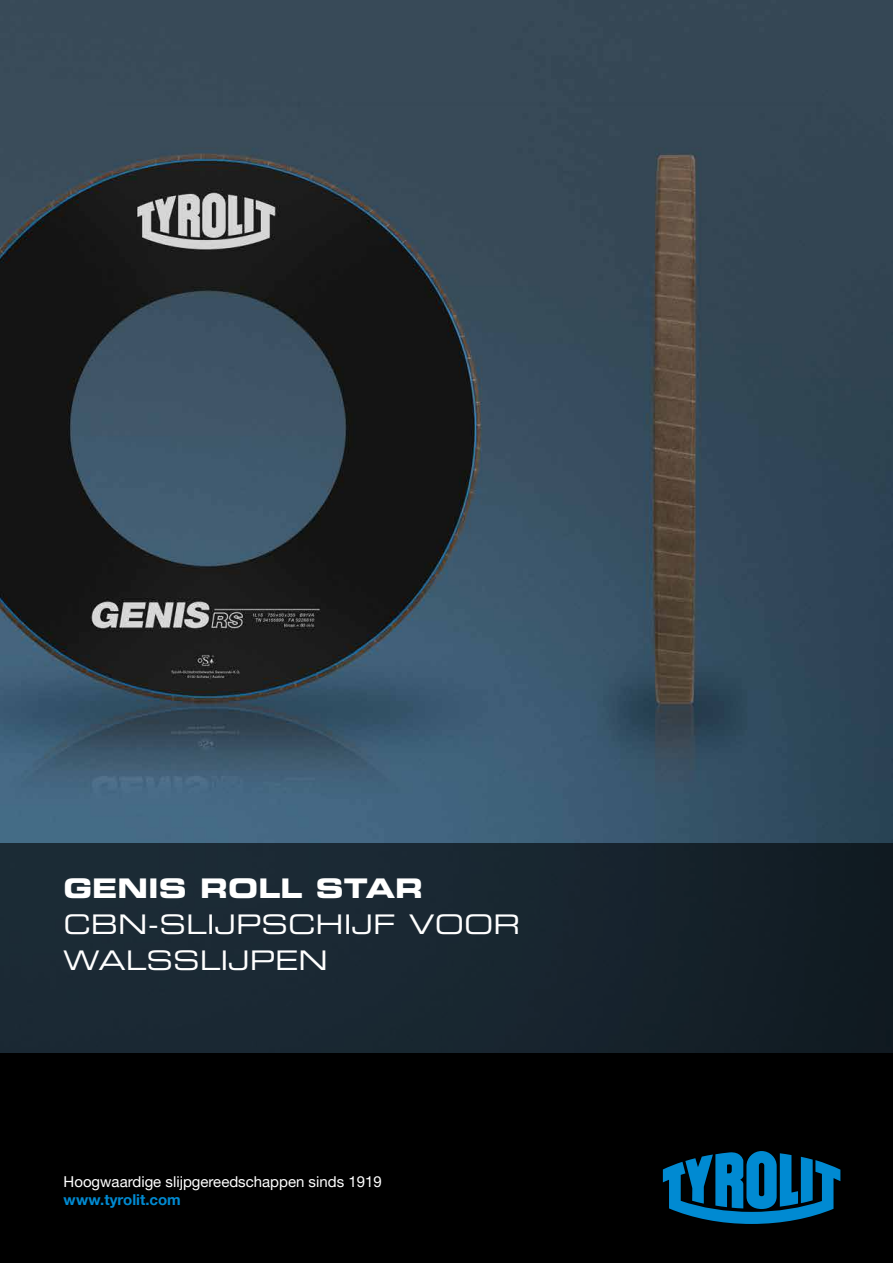
<style>
.page{position:relative;width:893px;height:1263px;background:#fff}
.page>*{position:absolute;margin:0;border:0;box-sizing:border-box;transform-origin:0 0}
.t1{font:27px/36px "Eurostile LT Std Ex 2";color:#fff}
.t2{font:27px "Eurostile LT Std Bold Ex 2";color:#fff}
.t3{font:15px "Helvetica Neue LTW1 G";color:#fff}
.t4{font:700 15px "Helvetica Neue LTW1 G";color:#008ad2}
</style>
<div class="page">
<img style="left:0;top:0;width:893px;height:843px">
<div style="left:0;top:1053px;width:893px;height:210px;background:#000"></div>
<div style="left:0;top:843px;width:893px;height:210px;background:linear-gradient(to right,#1e2d39,#121d25)"></div>
<svg style="left:663px;top:1151px;width:177px;height:73px"></svg>
<h1 class="t2" style="left:64px;top:870px;width:361px">GENIS ROLL STAR</h1>
<h1 class="t1" style="left:64px;top:906px;width:458px">CBN-SLIJPSCHIJF VOOR<br>WALSSLIJPEN</h1>
<p class="t3" style="left:64px;top:1172px;width:320px">Hoogwaardige slijpgereedschappen sinds 1919</p>
<p class="t4" style="left:64px;top:1190px;width:119px">www.tyrolit.com</p>
</div>
